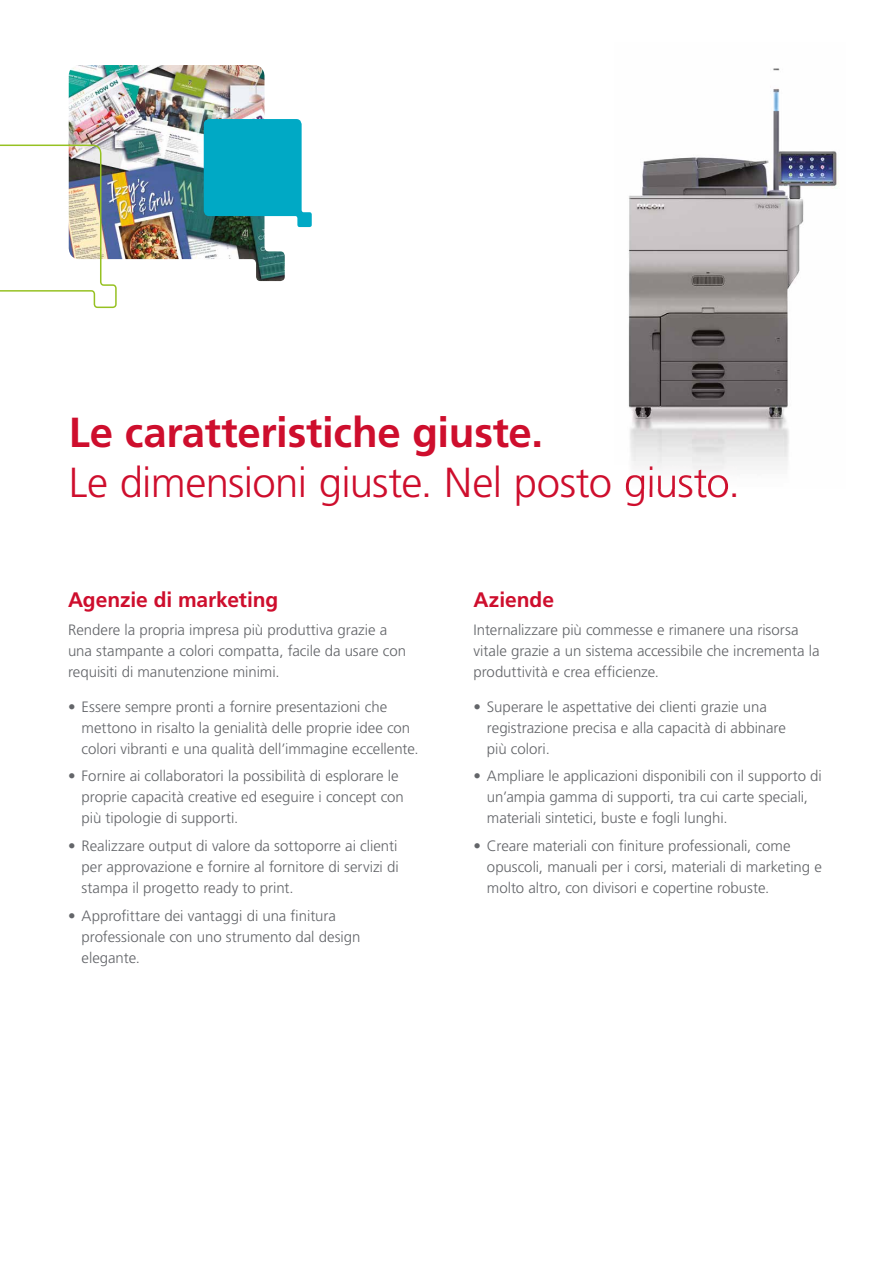
<style>
.page{position:relative;width:893px;height:1263px;background:#fff}
.page>*{position:absolute;margin:0;border:0;box-sizing:border-box;transform-origin:0 0}
.t1{font:300 42px "Frutiger LT Std";letter-spacing:-.015em;color:#ce0e2d}
.t2{font:700 42px "Frutiger LT Std";letter-spacing:-.005em;color:#ce0e2d}
.t3{font:700 21px "Frutiger LT Std";letter-spacing:-.005em;color:#ce0e2d}
.t4{font:300 15px/21px "Frutiger LT Std";color:#636569}
</style>
<div class="page">
<img style="left:69px;top:65px;width:216px;height:216px">
<svg style="left:204px;top:119px;width:108px;height:108px;background:#1eadc3"></svg>
<svg style="left:0;top:145px;width:117px;height:163px"></svg>
<img style="left:628px;top:68px;width:211px;height:398px">
<img style="left:625px;top:466px;width:110px;height:22px">
<h1 class="t2" style="left:69px;top:407px;width:476px">Le caratteristiche giuste.</h1>
<h1 class="t1" style="left:69px;top:459px;width:673px">Le dimensioni giuste. Nel posto giusto.</h1>
<h2 class="t3" style="left:68px;top:588px;width:212px">Agenzie di marketing</h2>
<p class="t4" style="left:68px;top:620px;width:340px">Rendere la propria impresa più produttiva grazie a una stampante a colori compatta, facile da usare con requisiti di manutenzione minimi.</p>
<p class="t4" style="left:82px;top:696px;width:339px;text-indent:-14px">• Essere sempre pronti a fornire presentazioni che mettono in risalto la genialità delle proprie idee con colori vibranti e una qualità dell’immagine eccellente.</p>
<p class="t4" style="left:82px;top:766px;width:324px;text-indent:-14px">• Fornire ai collaboratori la possibilità di esplorare le proprie capacità creative ed eseguire i concept con più tipologie di supporti.</p>
<p class="t4" style="left:82px;top:836px;width:319px;text-align:justify;text-indent:-14px">• Realizzare output di valore da sottoporre ai clienti per approvazione e fornire al fornitore di servizi di stampa il progetto ready to print.</p>
<p class="t4" style="left:82px;top:905px;width:280px;text-indent:-14px">• Approfittare dei vantaggi di una finitura professionale con uno strumento dal design elegante.</p>
<h2 class="t3" style="left:473px;top:588px;width:82px">Aziende</h2>
<p class="t4" style="left:473px;top:620px;width:348px">Internalizzare più commesse e rimanere una risorsa vitale grazie a un sistema accessibile che incrementa la produttività e crea efficienze.</p>
<p class="t4" style="left:487px;top:696px;width:301px;text-indent:-14px">• Superare le aspettative dei clienti grazie una registrazione precisa e alla capacità di abbinare più colori.</p>
<p class="t4" style="left:487px;top:766px;width:336px;text-indent:-14px">• Ampliare le applicazioni disponibili con il supporto di un’ampia gamma di supporti, tra cui carte speciali, materiali sintetici, buste e fogli lunghi.</p>
<p class="t4" style="left:487px;top:836px;width:336px;text-indent:-14px">• Creare materiali con finiture professionali, come opuscoli, manuali per i corsi, materiali di marketing e molto altro, con divisori e copertine robuste.</p>
</div>
